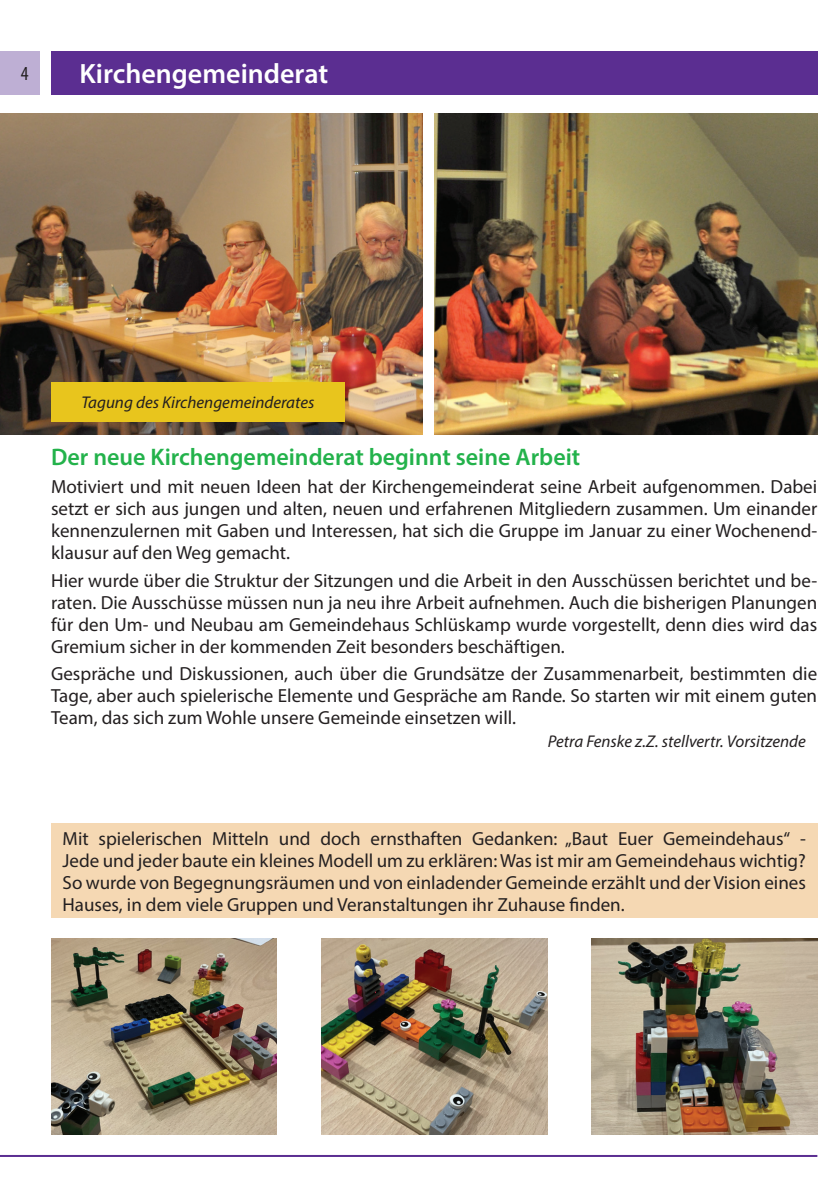
<style>
.page{position:relative;width:840px;height:1191px;background:#fff}
.page>*{position:absolute;margin:0;border:0;box-sizing:border-box;transform-origin:0 0}
.t1{font:600 28px "Myriad Pro";color:#fff}
.t2{font:600 24px "Myriad Pro";color:#23b24b}
.t3{font:condensed 20px "Myriad Pro";color:#231f20}
.t4{font:19px/22px "Myriad Pro";color:#231f20;text-align:justify}
.t5{font:italic 17px "Myriad Pro";color:#231f20}
</style>
<div class="page">
<div style="left:0;top:51px;width:40px;height:43px;background:#beafd4"></div>
<div style="left:51px;top:51px;width:765px;height:43px;background:#5b2e91"></div>
<hr style="left:0;top:1155px;width:816px;height:2px;background:#5b2e91">
<img style="left:51px;top:938px;width:225px;height:196px">
<img style="left:321px;top:938px;width:225px;height:196px">
<img style="left:591px;top:938px;width:225px;height:196px">
<img style="left:0;top:113px;width:422px;height:322px">
<img style="left:434px;top:113px;width:382px;height:322px">
<div style="left:51px;top:382px;width:293px;height:40px;background:#e8c51d"></div>
<div style="left:51px;top:823px;width:765px;height:95px;background:#f5d8b3"></div>
<p class="t3" style="left:21px;top:62px;width:9px">4</p>
<h1 class="t1" style="left:79px;top:56px;width:250px">Kirchengemeinderat</h1>
<p class="t5" style="left:81px;top:392px;width:234px">Tagung des Kirchengemeinderates</p>
<p class="t2" style="left:51px;top:442px;width:530px">Der neue Kirchengemeinderat beginnt seine Arbeit</p>
<p class="t4" style="left:51px;top:475px;width:767px">Motiviert und mit neuen Ideen hat der Kirchengemeinderat seine Arbeit aufgenommen. Dabei setzt er sich aus jungen und alten, neuen und erfahrenen Mitgliedern zusammen. Um einander kennenzulernen mit Gaben und Interessen, hat sich die Gruppe im Januar zu einer Wochenend&shy;klausur auf den Weg gemacht.</p>
<p class="t4" style="left:51px;top:569px;width:767px">Hier wurde über die Struktur der Sitzungen und die Arbeit in den Ausschüssen berichtet und be&shy;raten. Die Ausschüsse müssen nun ja neu ihre Arbeit aufnehmen. Auch die bisherigen Planungen für den Um- und Neubau am Gemeindehaus Schlüskamp wurde vorgestellt, denn dies wird das Gremium sicher in der kommenden Zeit besonders beschäftigen.</p>
<p class="t4" style="left:51px;top:662px;width:767px">Gespräche und Diskussionen, auch über die Grundsätze der Zusammenarbeit, bestimmten die Tage, aber auch spielerische Elemente und Gespräche am Rande. So starten wir mit einem guten Team, das sich zum Wohle unsere Gemeinde einsetzen will.</p>
<p class="t5" style="left:547px;top:731px;width:259px">Petra Fenske z.Z. stellvertr. Vorsitzende</p>
<p class="t4" style="left:62px;top:827px;width:744px">Mit spielerischen Mitteln und doch ernsthaften Gedanken: „Baut Euer Gemeindehaus“ - Jede und jeder baute ein kleines Modell um zu erklären: Was ist mir am Gemeindehaus wichtig?<br>So wurde von Begegnungsräumen und von einladender Gemeinde erzählt und der Vision eines Hauses, in dem viele Gruppen und Veranstaltungen ihr Zuhause finden.</p>
</div>
